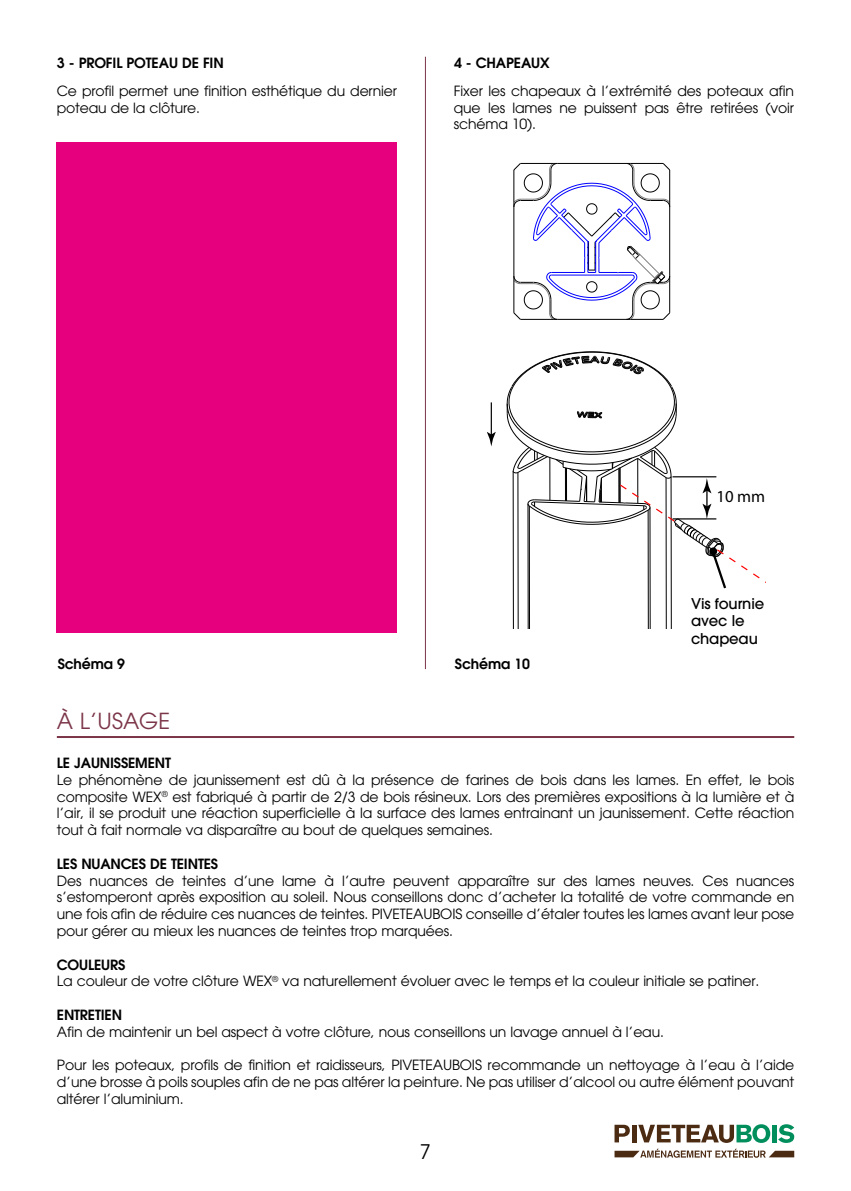
<style>
.page{position:relative;width:851px;height:1191px;background:#fff}
.page>*{position:absolute;margin:0;border:0;box-sizing:border-box;transform-origin:0 0}
.t1{font:22px "Avant Garde";color:#7b3548}
.t2{font:20px "Avant Garde";color:#000}
.t3{font:16.8px "Myriad Pro";color:#000}
.t4{font:500 14.8px/17.8px "Avant Garde";letter-spacing:-.01em;color:#000}
.t5{font:14px/16.8px "Avant Garde";letter-spacing:-.01em;color:#000;text-align:justify}
.t6{font:600 14px "Avant Garde";letter-spacing:-.01em;color:#000}
.s1{font-weight:600}
</style>
<div class="page">
<svg style="left:614px;top:1124px;width:180px;height:33px"></svg>
<hr style="left:57px;top:736px;width:737px;height:2px;background:#7b3548">
<div style="left:57px;top:142px;width:340px;height:490px;background:#e6007d"></div>
<hr style="left:529px;top:506px;width:1px;height:122px;background:#000">
<hr style="left:647px;top:510px;width:1px;height:118px;background:#000">
<hr style="left:665px;top:477px;width:1px;height:151px;background:#000">
<hr style="left:670px;top:476px;width:1px;height:152px;background:#000">
<hr style="left:517px;top:472px;width:1px;height:156px;background:#000">
<hr style="left:649px;top:507px;width:1px;height:121px;background:#000">
<hr style="left:527px;top:503px;width:1px;height:125px;background:#000">
<hr style="left:512px;top:471px;width:1px;height:157px;background:#000">
<hr style="left:490px;top:402px;width:2px;height:34px;background:#000">
<svg style="left:487px;top:432px;width:8px;height:14px"></svg>
<svg style="left:506px;top:351px;width:254px;height:240px"></svg>
<svg style="left:513px;top:162px;width:157px;height:158px"></svg>
<hr style="left:425px;top:57px;width:1px;height:612px;background:#7b3548">
<p class="t6" style="left:57px;top:54px;width:168px">3 - PROFIL POTEAU DE FIN</p>
<p class="t6" style="left:454px;top:54px;width:97px">4 - CHAPEAUX</p>
<p class="t5" style="left:57px;top:82px;width:342px">Ce profil permet une finition esthétique du dernier poteau de la clôture.</p>
<p class="t5" style="left:454px;top:82px;width:342px">Fixer les chapeaux à l’extrémité des poteaux afin que les lames ne puissent pas être retirées (voir schéma 10).</p>
<p class="t3" style="left:716px;top:486px;width:50px">10 mm</p>
<p class="t6" style="left:58px;top:655px;width:69px">Schéma 9</p>
<p class="t6" style="left:455px;top:655px;width:76px">Schéma 10</p>
<h1 class="t1" style="left:57px;top:707px;width:115px">À L’USAGE</h1>
<p class="t4" style="left:691px;top:594px;width:75px">Vis fournie avec le chapeau</p>
<p class="t6" style="left:57px;top:753px;width:116px">LE JAUNISSEMENT</p>
<p class="t5" style="left:57px;top:771px;width:738px">Le phénomène de jaunissement est dû à la présence de farines de bois dans les lames. En effet, le bois composite WEX<sup>®</sup> est fabriqué à partir de 2/3 de bois résineux. Lors des premières expositions à la lumière et à l’air, il se produit une réaction superficielle à la surface des lames entrainant un jaunissement. Cette réaction tout à fait normale va disparaître au bout de quelques semaines.</p>
<p class="t6" style="left:57px;top:854px;width:163px">LES NUANCES DE TEINTES</p>
<p class="t5" style="left:57px;top:872px;width:738px">Des nuances de teintes d’une lame à l’autre peuvent apparaître sur des lames neuves. Ces nuances s’estomperont après exposition au soleil. Nous conseillons donc d’acheter la totalité de votre commande en une fois afin de réduire ces nuances de teintes. PIVETEAUBOIS conseille d’étaler toutes les lames avant leur pose pour gérer au mieux les nuances de teintes trop marquées.</p>
<p class="t5" style="left:57px;top:956px;width:704px"><span class="s1">COULEURS<br></span>La couleur de votre clôture WEX<sup>®</sup> va naturellement évoluer avec le temps et la couleur initiale se patiner.</p>
<p class="t6" style="left:57px;top:1005px;width:67px">ENTRETIEN</p>
<p class="t5" style="left:57px;top:1023px;width:608px">Afin de maintenir un bel aspect à votre clôture, nous conseillons un lavage annuel à l’eau.</p>
<p class="t5" style="left:57px;top:1056px;width:738px">Pour les poteaux, profils de finition et raidisseurs, PIVETEAUBOIS recommande un nettoyage à l’eau à l’aide d’une brosse à poils souples afin de ne pas altérer la peinture. Ne pas utiliser d’alcool ou autre élément pouvant altérer l’aluminium.</p>
<h2 class="t2" style="left:420px;top:1139px;width:13px">7</h2>
</div>
